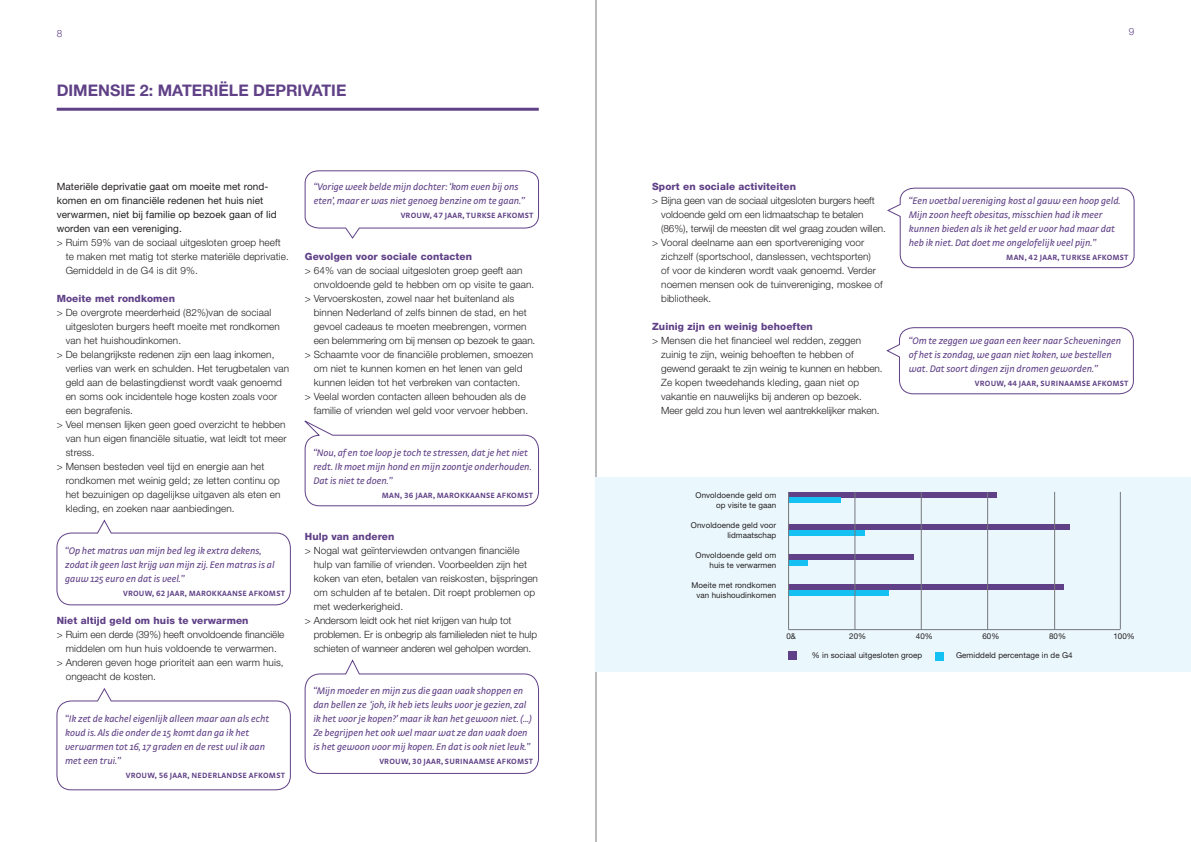
<style>
.page{position:relative;width:1191px;height:842px;background:#fff}
.page>*{position:absolute;margin:0;border:0;box-sizing:border-box;transform-origin:0 0}
.t1{font:700 16px "Helvetica Neue LT Std";color:#604187}
.t2{font:300 10px/14px "Helvetica Neue";letter-spacing:.01em;color:#231f20}
.uitspraak{font:italic 10px/14px "Strada";color:#604187}
.t3{font:300 10px/14px "Helvetica Neue";letter-spacing:-.01em;color:#231f20}
.tussenkop{font:800 10px "Helvetica Neue";letter-spacing:.01em;color:#604187}
.t4{font:10px/14px "Helvetica Neue";letter-spacing:.01em;color:#231f20}
.t5{font:300 10px "Helvetica Neue LT Std";color:#604187}
.van_wie_uitspraak{font:700 8px "Strada TF";letter-spacing:.025em;color:#604187}
.lopende_tekst{font:8px/10px "Helvetica Neue";letter-spacing:.01em;color:#231f20;text-align:right}
</style>
<div class="page">
<hr style="left:57px;top:108px;width:482px;height:3px;background:#604187">
<hr style="left:595px;top:0;width:1px;height:842px;background:#76787b">
<div style="left:595px;top:478px;width:596px;height:194px;background:#eaf7fd"></div>
<hr style="left:788px;top:629px;width:332px;height:1px;background:#76787b">
<div style="left:788px;top:492px;width:209px;height:5px;background:#604187"></div>
<div style="left:788px;top:524px;width:282px;height:6px;background:#604187"></div>
<div style="left:788px;top:554px;width:126px;height:6px;background:#604187"></div>
<div style="left:788px;top:585px;width:275px;height:5px;background:#604187"></div>
<div style="left:788px;top:651px;width:9px;height:9px;background:#604187"></div>
<div style="left:788px;top:497px;width:52px;height:6px;background:#15c0f2"></div>
<div style="left:788px;top:530px;width:77px;height:6px;background:#15c0f2"></div>
<div style="left:788px;top:560px;width:19px;height:6px;background:#15c0f2"></div>
<div style="left:788px;top:590px;width:100px;height:6px;background:#15c0f2"></div>
<div style="left:935px;top:652px;width:9px;height:8px;background:#15c0f2"></div>
<hr style="left:788px;top:492px;width:1px;height:137px;background:#76787b">
<hr style="left:854px;top:492px;width:1px;height:137px;background:#76787b">
<hr style="left:921px;top:492px;width:1px;height:137px;background:#76787b">
<hr style="left:987px;top:492px;width:1px;height:137px;background:#76787b">
<hr style="left:1054px;top:492px;width:1px;height:137px;background:#76787b">
<hr style="left:1120px;top:492px;width:1px;height:137px;background:#76787b">
<svg style="left:56px;top:519px;width:235px;height:86px"></svg>
<svg style="left:305px;top:170px;width:234px;height:69px"></svg>
<svg style="left:304px;top:420px;width:235px;height:86px"></svg>
<svg style="left:56px;top:688px;width:235px;height:102px"></svg>
<svg style="left:305px;top:659px;width:234px;height:115px"></svg>
<svg style="left:886px;top:327px;width:247px;height:67px"></svg>
<svg style="left:887px;top:188px;width:247px;height:80px"></svg>
<p class="t5" style="left:57px;top:27px;width:7px">8</p>
<p class="t5" style="left:1128px;top:26px;width:7px">9</p>
<p class="t1" style="left:57px;top:81px;width:291px">DIMENSIE 2: MATERIËLE DEPRIVATIE</p>
<p class="t4" style="left:57px;top:179px;width:222px">Materiële deprivatie gaat om moeite met rond&shy;komen en om financiële redenen het huis niet verwarmen, niet bij familie op bezoek gaan of lid worden van een vereniging.</p>
<p class="t2" style="left:66px;top:235px;width:225px;text-indent:-9px">&gt; Ruim 59% van de sociaal uitgesloten groep heeft te maken met matig tot sterke materiële deprivatie.<br>Gemiddeld in de G4 is dit 9%.</p>
<p class="tussenkop" style="left:57px;top:292px;width:120px">Moeite met rondkomen</p>
<p class="t2" style="left:66px;top:305px;width:215px;text-indent:-9px">&gt; De overgrote meerderheid (82%)van de sociaal uitgesloten burgers heeft moeite met rondkomen van het huishoudinkomen.</p>
<p class="t2" style="left:66px;top:347px;width:225px;text-indent:-9px">&gt; De belangrijkste redenen zijn een laag inkomen, verlies van werk en schulden. Het terugbetalen van geld aan de belastingdienst wordt vaak genoemd en soms ook incidentele hoge kosten zoals voor een begrafenis.</p>
<p class="t2" style="left:66px;top:417px;width:222px;text-align:justify;text-indent:-9px">&gt; Veel mensen lijken geen goed overzicht te hebben van hun eigen financiële situatie, wat leidt tot meer stress.</p>
<p class="t2" style="left:66px;top:459px;width:216px;text-indent:-9px">&gt; Mensen besteden veel tijd en energie aan het rondkomen met weinig geld; ze letten continu op het bezuinigen op dagelijkse uitgaven als eten en kleding, en zoeken naar aanbiedingen.</p>
<p class="uitspraak" style="left:65px;top:544px;width:211px">“Op het matras van mijn bed leg ik extra dekens, zodat ik geen last krijg van mijn zij. Een matras is al gauw 125 euro en dat is veel.”</p>
<p class="van_wie_uitspraak" style="left:123px;top:589px;width:163px">VROUW, 62 JAAR, MAROKKAANSE AFKOMST</p>
<p class="tussenkop" style="left:57px;top:614px;width:193px">Niet altijd geld om huis te verwarmen</p>
<p class="t2" style="left:57px;top:627px;width:229px;text-align:center">&gt; Ruim een derde (39%) heeft onvoldoende financiële middelen om hun huis voldoende te verwarmen.</p>
<p class="t2" style="left:66px;top:655px;width:219px;text-indent:-9px">&gt; Anderen geven hoge prioriteit aan een warm huis, ongeacht de kosten.</p>
<p class="uitspraak" style="left:65px;top:712px;width:205px">“Ik zet de kachel eigenlijk alleen maar aan als echt koud is. Als die onder de 15 komt dan ga ik het verwarmen tot 16, 17 graden en de rest vul ik aan met een trui.”</p>
<p class="van_wie_uitspraak" style="left:126px;top:771px;width:161px">VROUW, 56 JAAR, NEDERLANDSE AFKOMST</p>
<p class="uitspraak" style="left:314px;top:180px;width:212px">“Vorige week belde mijn dochter: ‘kom even bij ons eten’, maar er was niet genoeg benzine om te gaan.”</p>
<p class="van_wie_uitspraak" style="left:401px;top:211px;width:134px">VROUW, 47 JAAR, TURKSE AFKOMST</p>
<p class="tussenkop" style="left:305px;top:250px;width:169px">Gevolgen voor sociale contacten</p>
<p class="t2" style="left:314px;top:263px;width:222px;text-indent:-9px">&gt; 64% van de sociaal uitgesloten groep geeft aan onvoldoende geld te hebben om op visite te gaan.</p>
<p class="t2" style="left:314px;top:291px;width:223px;text-indent:-9px">&gt; Vervoerskosten, zowel naar het buitenland als binnen Nederland of zelfs binnen de stad, en het gevoel cadeaus te moeten meebrengen, vormen een belemmering om bij mensen op bezoek te gaan.</p>
<p class="t2" style="left:305px;top:347px;width:230px;text-align:center">&gt; Schaamte voor de financiële problemen, smoezen om niet te kunnen komen en het lenen van geld kunnen leiden tot het verbreken van contacten.</p>
<p class="t2" style="left:305px;top:389px;width:225px;text-align:right">&gt; Veelal worden contacten alleen behouden als de familie of vrienden wel geld voor vervoer hebben.</p>
<p class="uitspraak" style="left:313px;top:446px;width:220px">“Nou, af en toe loop je toch te stressen, dat je het niet redt. Ik moet mijn hond en mijn zoontje onderhouden.<br>Dat is niet te doen.”</p>
<p class="van_wie_uitspraak" style="left:382px;top:491px;width:153px">MAN, 36 JAAR, MAROKKAANSE AFKOMST</p>
<p class="tussenkop" style="left:305px;top:530px;width:91px">Hulp van anderen</p>
<p class="t2" style="left:314px;top:543px;width:226px;text-indent:-9px">&gt; Nogal wat geïnterviewden ontvangen financiële hulp van familie of vrienden. Voorbeelden zijn het koken van eten, betalen van reiskosten, bijspringen om schulden af te betalen. Dit roept problemen op met wederkerigheid.</p>
<p class="t3" style="left:314px;top:613px;width:225px;text-indent:-9px">&gt; Andersom leidt ook het niet krijgen van hulp tot problemen. Er is onbegrip als familieleden niet te hulp schieten of wanneer anderen wel geholpen worden.</p>
<p class="uitspraak" style="left:313px;top:684px;width:220px">“Mijn moeder en mijn zus die gaan vaak shoppen en dan bellen ze ‘joh, ik heb iets leuks voor je gezien, zal ik het voor je kopen?’ maar ik kan het gewoon niet. (...)<br>Ze begrijpen het ook wel maar wat ze dan vaak doen is het gewoon voor mij kopen. En dat is ook niet leuk.”</p>
<p class="van_wie_uitspraak" style="left:379px;top:757px;width:155px">VROUW, 30 JAAR, SURINAAMSE AFKOMST</p>
<p class="tussenkop" style="left:652px;top:180px;width:145px">Sport en sociale activiteiten</p>
<p class="t3" style="left:661px;top:193px;width:226px;text-indent:-9px">&gt; Bijna geen van de sociaal uitgesloten burgers heeft voldoende geld om een lidmaatschap te betalen (86%), terwijl de meesten dit wel graag zouden willen.</p>
<p class="t2" style="left:661px;top:235px;width:223px;text-indent:-9px">&gt; Vooral deelname aan een sportvereniging voor zichzelf (sportschool, danslessen, vechtsporten)<br>of voor de kinderen wordt vaak genoemd. Verder noemen mensen ook de tuinvereniging, moskee of bibliotheek.</p>
<p class="tussenkop" style="left:652px;top:320px;width:162px">Zuinig zijn en weinig behoeften</p>
<p class="t2" style="left:661px;top:333px;width:223px;text-indent:-9px">&gt; Mensen die het financieel wel redden, zeggen zuinig te zijn, weinig behoeften te hebben of gewend geraakt te zijn weinig te kunnen en hebben.<br>Ze kopen tweedehands kleding, gaan niet op vakantie en nauwelijks bij anderen op bezoek.<br>Meer geld zou hun leven wel aantrekkelijker maken.</p>
<p class="uitspraak" style="left:909px;top:194px;width:213px">“Een voetbal vereniging kost al gauw een hoop geld.<br>Mijn zoon heeft obesitas, misschien had ik meer kunnen bieden als ik het geld er voor had maar dat heb ik niet. Dat doet me ongelofelijk veel pijn.”</p>
<p class="van_wie_uitspraak" style="left:1006px;top:253px;width:124px">MAN, 42 JAAR, TURKSE AFKOMST</p>
<p class="uitspraak" style="left:909px;top:334px;width:214px">“Om te zeggen we gaan een keer naar Scheveningen of het is zondag, we gaan niet koken, we bestellen wat. Dat soort dingen zijn dromen geworden.”</p>
<p class="van_wie_uitspraak" style="left:974px;top:379px;width:155px">VROUW, 44 JAAR, SURINAAMSE AFKOMST</p>
<p class="lopende_tekst" style="left:695px;top:490px;width:82px">Onvoldoende geld om op visite te gaan</p>
<p class="lopende_tekst" style="left:691px;top:520px;width:87px">Onvoldoende geld voor lidmaatschap</p>
<p class="lopende_tekst" style="left:695px;top:550px;width:82px">Onvoldoende geld om huis te verwarmen</p>
<p class="lopende_tekst" style="left:691px;top:580px;width:86px">Moeite met rondkomen van huishoudinkomen</p>
<p class="lopende_tekst" style="left:786px;top:630px;width:11px">0&amp;</p>
<p class="lopende_tekst" style="left:849px;top:630px;width:19px">20%</p>
<p class="lopende_tekst" style="left:915px;top:630px;width:19px">40%</p>
<p class="lopende_tekst" style="left:982px;top:630px;width:19px">60%</p>
<p class="lopende_tekst" style="left:1049px;top:630px;width:19px">80%</p>
<p class="lopende_tekst" style="left:1113px;top:630px;width:23px">100%</p>
<p class="lopende_tekst" style="left:811px;top:650px;width:112px">% in sociaal uitgesloten groep</p>
<p class="lopende_tekst" style="left:956px;top:650px;width:118px">Gemiddeld percentage in de G4</p>
</div>
